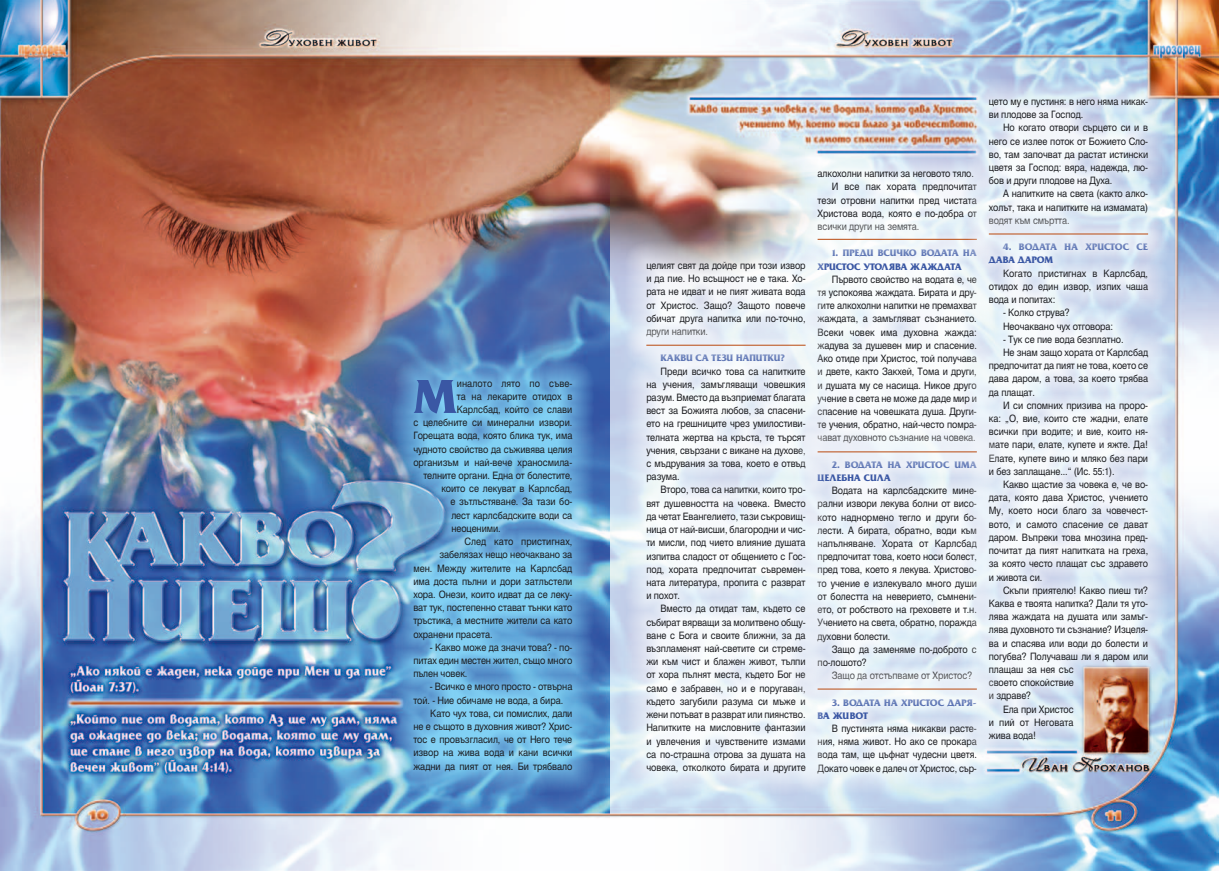
<style>
.page{position:relative;width:1219px;height:871px;background:#fff}
.page>*{position:absolute;margin:0;border:0;box-sizing:border-box;transform-origin:0 0}
.prozoretz_23{font:700 51.5px "Fresco HS Bg";color:#3a57a4}
.prozoretz_23-2{font:10.2px/13.2px "Hebar";letter-spacing:-.01em;color:#1b1c20;text-align:justify;scale:.9 1}
.prozoretz_23-3{font:700 10.2px/13.2px "Fresco HS Bg";letter-spacing:-.01em;color:#3a57a4}
.prozoretz_23-4{font:10.2px "Hebar";letter-spacing:.01em;color:#1b1c20;scale:.9 1}
</style>
<div class="page">
<img style="left:0;top:0;width:1219px;height:870px">
<svg style="left:391px;top:358px;width:204px;height:436px;background:#6fb3df"></svg>
<div style="left:795px;top:149px;width:204px;height:646px;background:#fff;opacity:.88"></div>
<div style="left:624px;top:239px;width:204px;height:556px;background:#fff;opacity:.88"></div>
<div style="left:966px;top:77px;width:204px;height:685px;background:#fff;opacity:.88"></div>
<div style="left:795px;top:216px;width:204px;height:46px;background:#fff;opacity:.88"></div>
<hr style="left:818px;top:239px;width:159px;height:1px;background:#b9490f">
<div style="left:624px;top:322px;width:204px;height:46px;background:#fff;opacity:.88"></div>
<hr style="left:646px;top:344px;width:160px;height:1px;background:#b9490f">
<div style="left:795px;top:429px;width:204px;height:45px;background:#edf1f8"></div>
<hr style="left:818px;top:451px;width:159px;height:1px;background:#b9490f">
<div style="left:795px;top:666px;width:204px;height:45px;background:#fff;opacity:.88"></div>
<hr style="left:818px;top:688px;width:159px;height:1px;background:#b9490f">
<div style="left:966px;top:211px;width:205px;height:46px;background:#fff;opacity:.88"></div>
<hr style="left:989px;top:233px;width:159px;height:1px;background:#b9490f">
<p class="prozoretz_23" style="left:413px;top:368px;width:45px">М</p>
<p class="prozoretz_23-4" style="left:457px;top:377px;width:130px">иналото лято по съве-</p>
<p class="prozoretz_23-2" style="left:457px;top:390px;width:130px">та на лекарите отидох в</p>
<p class="prozoretz_23-2" style="left:457px;top:403px;width:130px">Карлсбад, който се слави</p>
<p class="prozoretz_23-2" style="left:413px;top:416px;width:178px">с целебните си минерални извори.</p>
<p class="prozoretz_23-2" style="left:413px;top:429px;width:178px">Горещата вода, която блика тук, има</p>
<p class="prozoretz_23-2" style="left:413px;top:443px;width:178px">чудното свойство да съживява целия</p>
<p class="prozoretz_23-2" style="left:413px;top:456px;width:178px">организъм и най-вече храносмила-</p>
<p class="prozoretz_23-2" style="left:423px;top:469px;width:167px">телните органи. Една от болестите,</p>
<p class="prozoretz_23-2" style="left:441px;top:482px;width:147px">които се лекуват в Карлсбад,</p>
<p class="prozoretz_23-2" style="left:450px;top:495px;width:137px">е зътлъстяване. За тази бо-</p>
<p class="prozoretz_23-2" style="left:451px;top:509px;width:136px">лест карлсбадските води са</p>
<p class="prozoretz_23-2" style="left:451px;top:522px;width:56px">неоценими.</p>
<p class="prozoretz_23-2" style="left:465px;top:535px;width:121px">След като пристигнах,</p>
<p class="prozoretz_23-2" style="left:439px;top:548px;width:149px">забелязах нещо неочаквано за</p>
<p class="prozoretz_23-2" style="left:413px;top:561px;width:178px">мен. Между жителите на Карлсбад</p>
<p class="prozoretz_23-2" style="left:413px;top:575px;width:178px">има доста пълни и дори затлъстели</p>
<p class="prozoretz_23-2" style="left:413px;top:588px;width:178px">хора. Онези, които идват да се леку-</p>
<p class="prozoretz_23-2" style="left:413px;top:601px;width:178px">ват тук, постепенно стават тънки като</p>
<p class="prozoretz_23-2" style="left:413px;top:614px;width:178px">тръстика, а местните жители са като</p>
<p class="prozoretz_23-2" style="left:413px;top:627px;width:89px">охранени прасета.</p>
<p class="prozoretz_23-2" style="left:413px;top:641px;width:178px;text-indent:17px">- Какво може да значи това? - по&shy;питах един местен жител, също много пълен човек.</p>
<p class="prozoretz_23-2" style="left:413px;top:680px;width:178px;text-indent:16px">- Всичко е много просто - отвърна той. - Ние обичаме не вода, а бира.</p>
<p class="prozoretz_23-2" style="left:413px;top:707px;width:178px;text-indent:17px">Като чух това, си помислих, дали не е същото в духовния живот? Хрис&shy;тос е провъзгласил, че от Него тече извор на жива вода и кани всички жадни да пият от нея. Би трябвало</p>
<p class="prozoretz_23-2" style="left:646px;top:259px;width:178px">целият свят да дойде при този извор и да пие. Но всъщност не е така. Хо&shy;рата не идват и не пият живата вода от Христос. Защо? Защото повече обичат друга напитка или по-точно, други напитки.</p>
<p class="prozoretz_23-3" style="left:660px;top:351px;width:126px">КАКВИ СА ТЕЗИ НАПИТКИ?</p>
<p class="prozoretz_23-2" style="left:646px;top:365px;width:179px;text-indent:14px">Преди всичко това са напитките на учения, замъгляващи човешкия разум. Вместо да възприемат благата вест за Божията любов, за спасени&shy;ето на грешниците чрез умилостиви&shy;телната жертва на кръста, те търсят учения, свързани с викане на духове, с мъдрувания за това, което е отвъд разума.</p>
<p class="prozoretz_23-2" style="left:646px;top:483px;width:179px;text-indent:14px">Второ, това са напитки, които тро&shy;вят душевността на човека. Вместо да четат Евангелието, тази съкровищ&shy;ница от най-висши, благородни и чис&shy;ти мисли, под чието влияние душата изпитва сладост от общението с Гос&shy;под, хората предпочитат съвремен&shy;ната литература, пропита с разврат и похот.</p>
<p class="prozoretz_23-2" style="left:646px;top:602px;width:179px;text-indent:14px">Вместо да отидат там, където се събират вярващи за молитвено общу&shy;ване с Бога и своите ближни, за да възпламенят най-светите си стреме&shy;жи към чист и блажен живот, тълпи от хора пълнят места, където Бог не само е забравен, но и е поругаван, където загубили разума си мъже и жени потъват в разврат или пиянство.<br>Напитките на мисловните фантазии и увлечения и чувствените измами са по-страшна отрова за душата на човека, отколкото бирата и другите</p>
<p class="prozoretz_23-2" style="left:818px;top:167px;width:175px">алкохолни напитки за неговото тяло.</p>
<p class="prozoretz_23-2" style="left:818px;top:180px;width:179px;text-indent:14px">И все пак хората предпочитат тези отровни напитки пред чистата Христова вода, която е по-добра от всички други на земята.</p>
<p class="prozoretz_23-3" style="left:818px;top:246px;width:161px;text-indent:14px">1. ПРЕДИ ВСИЧКО ВОДАТА НА<br>ХРИСТОС УТОЛЯВА ЖАЖДАТА</p>
<p class="prozoretz_23-2" style="left:818px;top:273px;width:179px;text-indent:14px">Първото свойство на водата е, че тя успокоява жаждата. Бирата и дру&shy;гите алкохолни напитки не премахват жаждата, а замъгляват съзнанието.<br>Всеки човек има духовна жажда: жадува за душевен мир и спасение.<br>Ако отиде при Христос, той получава и двете, както Закхей, Тома и други, и душата му се насища. Никое друго учение в света не може да даде мир и спасение на човешката душа. Други&shy;те учения, обратно, най-често помра&shy;чават духовното съзнание на човека.</p>
<p class="prozoretz_23-3" style="left:818px;top:457px;width:161px;text-indent:14px">2. ВОДАТА НА ХРИСТОС ИМА<br>ЦЕЛЕБНА СИЛА</p>
<p class="prozoretz_23-2" style="left:818px;top:484px;width:179px;text-indent:14px">Водата на карлсбадските мине&shy;рални извори лекува болни от висо&shy;кото наднормено тегло и други бо&shy;лести. А бирата, обратно, води към напълняване. Хората от Карлсбад предпочитат това, което носи болест, пред това, което я лекува. Христово&shy;то учение е излекувало много души от болестта на неверието, съмнени&shy;ето, от робството на греховете и т.н.<br>Учението на света, обратно, поражда духовни болести.</p>
<p class="prozoretz_23-2" style="left:818px;top:642px;width:178px;text-indent:14px">Защо да заменяме по-доброто с по-лошото?</p>
<p class="prozoretz_23-2" style="left:832px;top:669px;width:158px">Защо да отстъпваме от Христос?</p>
<p class="prozoretz_23-3" style="left:818px;top:695px;width:161px;text-indent:14px">3. ВОДАТА НА ХРИСТОС ДАРЯ-<br>ВА ЖИВОТ</p>
<p class="prozoretz_23-2" style="left:818px;top:722px;width:179px;text-indent:14px">В пустинята няма никакви расте&shy;ния, няма живот. Но ако се прокара вода там, ще цъфнат чудесни цветя.<br>Докато човек е далеч от Христос, сър-</p>
<p class="prozoretz_23-2" style="left:989px;top:95px;width:178px">цето му е пустиня: в него няма никак&shy;ви плодове за Господ.</p>
<p class="prozoretz_23-2" style="left:989px;top:122px;width:179px;text-indent:14px">Но когато отвори сърцето си и в него се излее поток от Божието Сло&shy;во, там започват да растат истински цветя за Господ: вяра, надежда, лю&shy;бов и други плодове на Духа.</p>
<p class="prozoretz_23-2" style="left:989px;top:188px;width:179px;text-indent:14px">А напитките на света (както алко&shy;холът, така и напитките на измамата) водят към смъртта.</p>
<p class="prozoretz_23-3" style="left:989px;top:240px;width:161px;text-indent:14px">4. ВОДАТА НА ХРИСТОС СЕ<br>ДАВА ДАРОМ</p>
<p class="prozoretz_23-2" style="left:989px;top:267px;width:179px;text-indent:14px">Когато пристигнах в Карлсбад, отидох до един извор, изпих чаша вода и попитах:</p>
<p class="prozoretz_23-2" style="left:1003px;top:306px;width:76px">- Колко струва?</p>
<p class="prozoretz_23-2" style="left:1003px;top:320px;width:124px">Неочаквано чух отговора:</p>
<p class="prozoretz_23-2" style="left:1003px;top:333px;width:135px">- Тук се пие вода безплатно.</p>
<p class="prozoretz_23-2" style="left:989px;top:346px;width:179px;text-indent:14px">Не знам защо хората от Карлсбад предпочитат да пият не това, което се дава даром, а това, за което трябва да плащат.</p>
<p class="prozoretz_23-2" style="left:989px;top:399px;width:178px;text-indent:14px">И си спомних призива на проро&shy;ка: „О, вие, които сте жадни, елате всички при водите; и вие, които ня&shy;мате пари, елате, купете и яжте. Да!<br>Елате, купете вино и мляко без пари и без заплащане...“ (Ис. 55:1).</p>
<p class="prozoretz_23-2" style="left:989px;top:478px;width:179px;text-indent:14px">Какво щастие за човека е, че во&shy;дата, която дава Христос, учението Му, което носи благо за човечест&shy;вото, и самото спасение се дават даром. Въпреки това мнозина пред&shy;почитат да пият напитката на греха, за която често плащат със здравето и живота си.</p>
<p class="prozoretz_23-2" style="left:989px;top:584px;width:179px;text-align:left;text-indent:14px">Скъпи приятелю! Какво пиеш ти?<br>Каква е твоята напитка? Дали тя уто&shy;лява жаждата на душата или замъг&shy;лява духовното ти съзнание? Изцеля&shy;ва и спасява или води до болести и погубва? Получаваш ли я даром или плащаш за нея със<br>своето спокойствие<br>и здраве?</p>
<p class="prozoretz_23-2" style="left:989px;top:702px;width:96px;text-indent:14px">Ела при Христос и пий от Неговата жива вода!</p>
</div>
